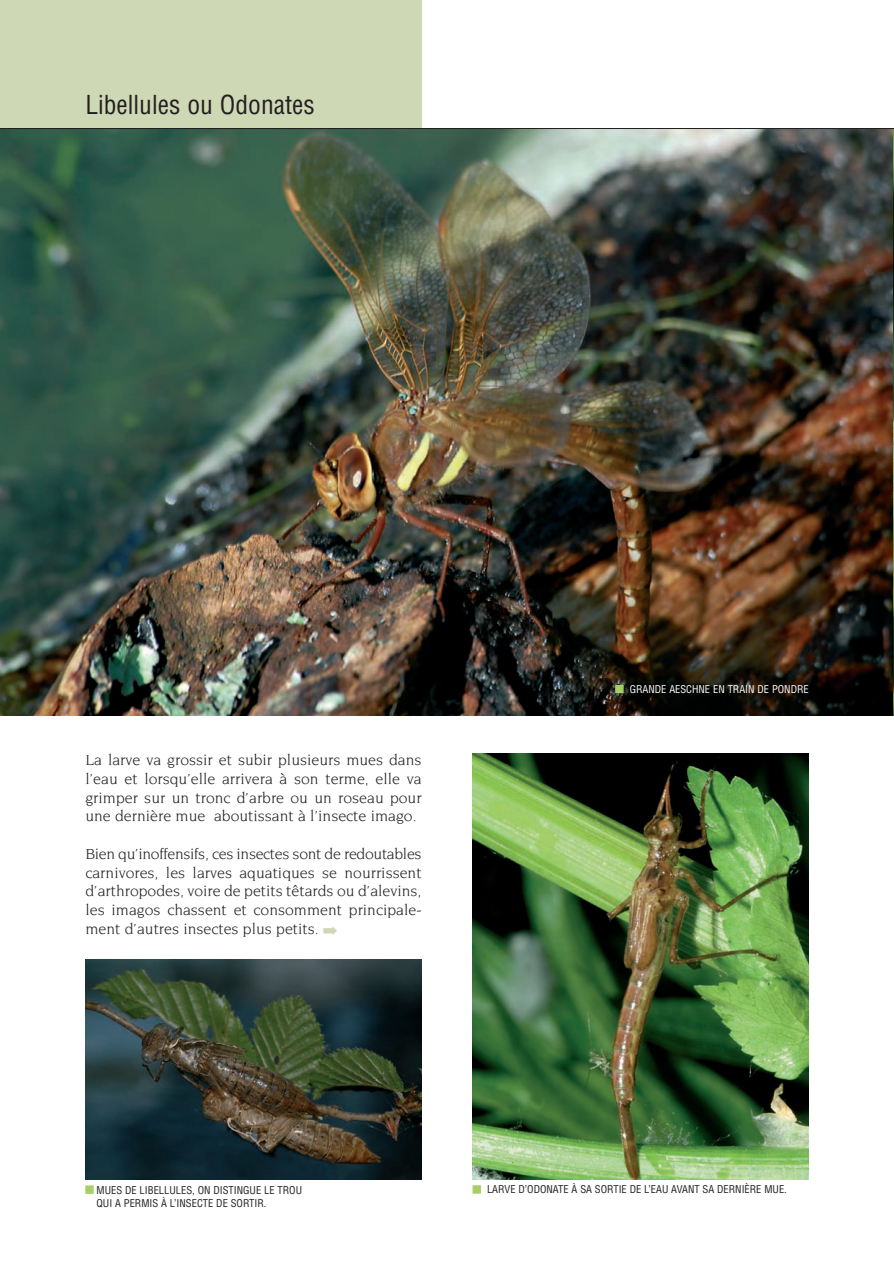
<style>
.page{position:relative;width:894px;height:1264px;background:#fff}
.page>*{position:absolute;margin:0;border:0;box-sizing:border-box;transform-origin:0 0}
.t1{font:condensed 25.5px "Helvetica";color:#231f20}
.t2{font:15.75px/18.8px "Novarese";color:#231f20;text-align:justify}
.t3{font:condensed 10.5px "Helvetica";color:#231f20}
.t4{font:condensed 10.5px "Helvetica";color:#fff}
.s1{color:#a6d064}
</style>
<div class="page">
<img style="left:0;top:0;width:893px;height:1194px">
<svg style="left:323px;top:926px;width:14px;height:9px"></svg>
<h1 class="t1" style="left:85px;top:95px;width:231px">Libellules ou Odonates</h1>
<p class="t2" style="left:85px;top:752px;width:337px">La larve va grossir et subir plusieurs mues dans l’eau et lorsqu’elle arrivera à son terme, elle va grimper sur un tronc d’arbre ou un roseau pour une dernière mue aboutissant à l’insecte imago.</p>
<p class="t2" style="left:85px;top:845px;width:337px">Bien qu’inoffensifs, ces insectes sont de redoutables carnivores, les larves aquatiques se nourrissent d’arthropodes, voire de petits têtards ou d’alevins, les imagos chassent et consomment principale&shy;ment d’autres insectes plus petits.</p>
<p class="t4" style="left:615px;top:685px;width:195px"><span class="s1">■</span> GRANDE AESCHNE EN TRAIN DE PONDRE</p>
<p class="t3" style="left:86px;top:1186px;width:218px"><span class="s1">■</span> MUES DE LIBELLULES, ON DISTINGUE LE TROU</p>
<p class="t3" style="left:472px;top:1185px;width:315px"><span class="s1">■</span> LARVE D’ODONATE À SA SORTIE DE L’EAU AVANT SA DERNIÈRE MUE.</p>
<p class="t3" style="left:96px;top:1199px;width:171px">QUI A PERMIS À L’INSECTE DE SORTIR.</p>
</div>
